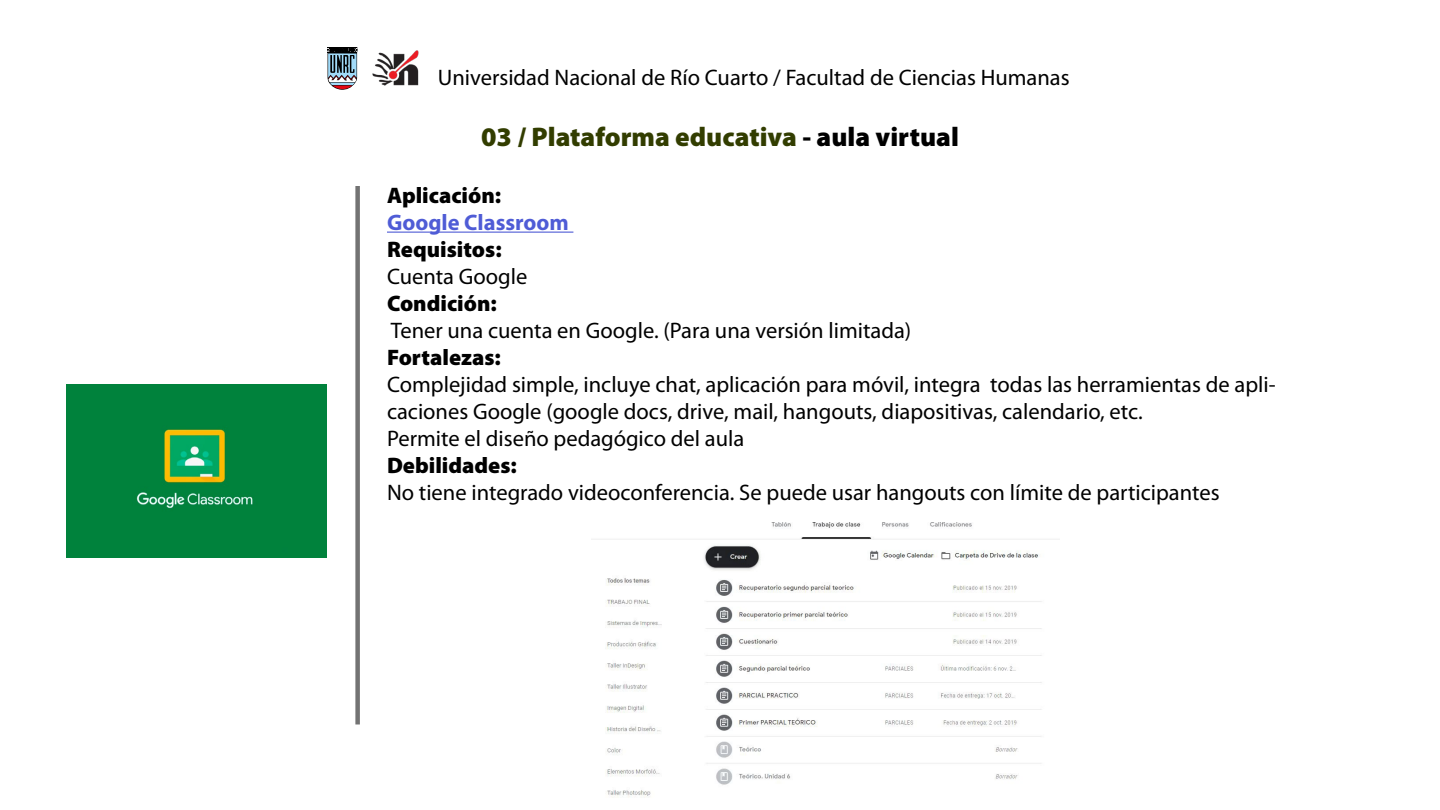
<style>
.page{position:relative;width:1440px;height:810px;background:#fff}
.page>*{position:absolute;margin:0;border:0;box-sizing:border-box;transform-origin:0 0}
.t1{font:900 27px "Myriad Pro";color:#323d00}
.t2{font:22.5px/27px "Myriad Pro";color:#000}
.t3{font:900 22.5px "Myriad Pro";color:#000}
.t4{font:700 22.5px "Myriad Pro";color:#4f5cd6}
.s1{color:#000}
</style>
<div class="page">
<img style="left:372px;top:50px;width:47px;height:36px">
<svg style="left:327px;top:47px;width:30px;height:43px"></svg>
<hr style="left:327px;top:52px;width:30px;height:1px;background:#000">
<hr style="left:387px;top:232px;width:186px;height:1px;background:#4f5cd6">
<img style="left:66px;top:385px;width:261px;height:172px">
<div style="left:355px;top:186px;width:5px;height:538px;background:#737373"></div>
<img style="left:592px;top:522px;width:468px;height:275px">
<p class="t2" style="left:438px;top:64px;width:633px">Universidad Nacional de Río Cuarto / Facultad de Ciencias Humanas</p>
<p class="t1" style="left:481px;top:122px;width:479px">03 / Plataforma educativa <span class="s1">- aula virtual</span></p>
<p class="t3" style="left:387px;top:183px;width:116px">Aplicación:</p>
<p class="t4" style="left:387px;top:210px;width:183px">Google Classroom</p>
<p class="t3" style="left:387px;top:237px;width:116px">Requisitos:</p>
<p class="t2" style="left:387px;top:263px;width:142px">Cuenta Google</p>
<p class="t3" style="left:387px;top:291px;width:111px">Condición:</p>
<p class="t2" style="left:391px;top:317px;width:522px">Tener una cuenta en Google. (Para una versión limitada)</p>
<p class="t3" style="left:387px;top:345px;width:115px">Fortalezas:</p>
<p class="t2" style="left:387px;top:371px;width:890px">Complejidad simple, incluye chat, aplicación para móvil, integra todas las herramientas de apli&shy;caciones Google (google docs, drive, mail, hangouts, diapositivas, calendario, etc.<br>Permite el diseño pedagógico del aula</p>
<p class="t3" style="left:387px;top:453px;width:131px">Debilidades:</p>
<p class="t2" style="left:387px;top:479px;width:834px">No tiene integrado videoconferencia. Se puede usar hangouts con límite de participantes</p>
</div>
